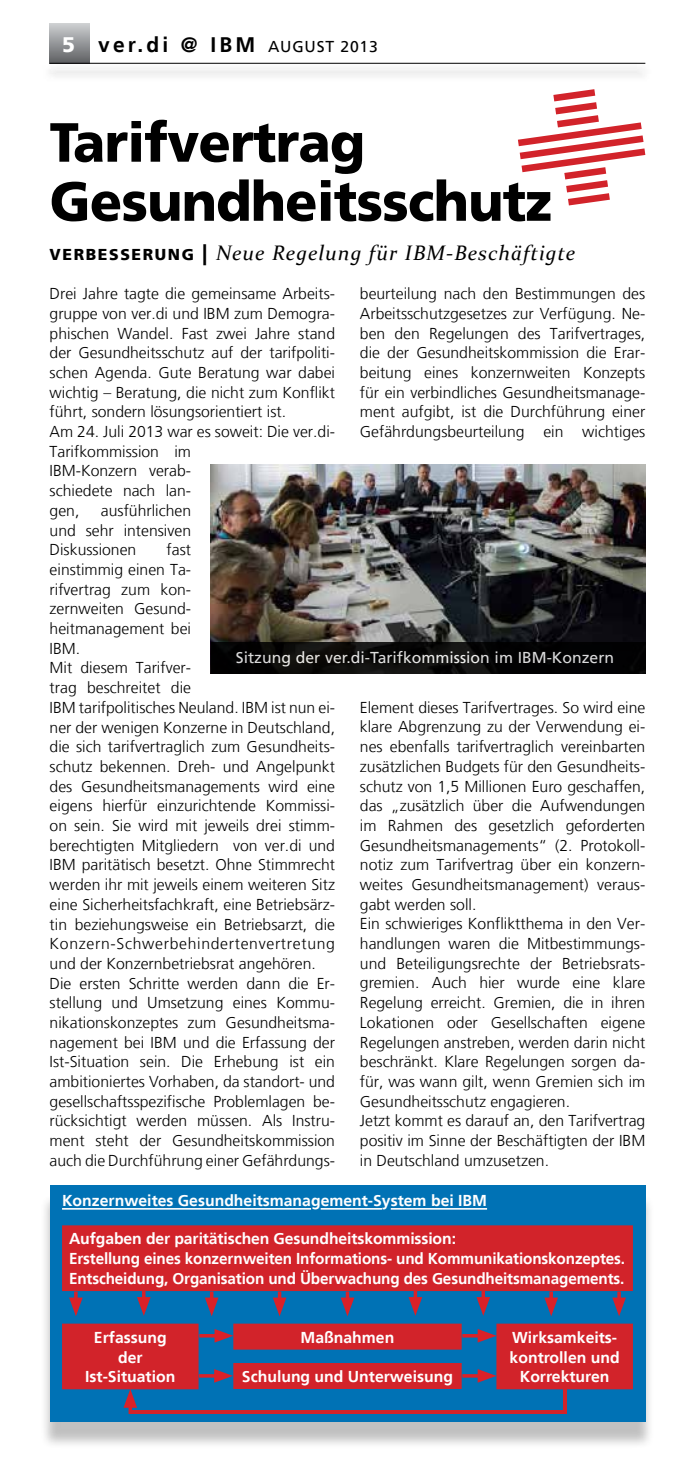
<style>
.page{position:relative;width:695px;height:1474px;background:#fff}
.page>*{position:absolute;margin:0;border:0;box-sizing:border-box;transform-origin:0 0}
.t1{font:900 55.12px/59px "Frutiger";letter-spacing:-.01em;color:#000;scale:.96 1}
.t2{font:italic 21px "Constantia";letter-spacing:.05em;color:#000}
.t3{font:700 21px "Frutiger";letter-spacing:.15em;color:#000}
.t4{font:300 15.75px/19.6px "Frutiger";color:#000}
.t5{font:700 15.75px/19.6px "Frutiger";letter-spacing:-.005em;color:#fff;text-align:center}
.t6{font:15.75px "Frutiger";color:#fff}
.s1{font-weight:900;color:#fff}
.s2{font-weight:400;font-size:15.75px}
.s3{font-family:"Frutiger";font-weight:900;font-style:normal;font-size:15.75px}
.s4{font-family:"Frutiger";font-weight:900;font-style:normal}
</style>
<div class="page">
<div style="left:50px;top:24px;width:39px;height:39px;background:linear-gradient(to bottom,#cbcdcf,#5f6063)"></div>
<div style="left:42px;top:62px;width:611px;height:20px;background:#f5f5f5"></div>
<hr style="left:50px;top:63px;width:595px;height:1px;background:#000">
<svg style="left:518px;top:89px;width:127px;height:116px"></svg>
<img style="left:211px;top:464px;width:434px;height:177px">
<svg style="left:211px;top:641px;width:434px;height:32px;background:#090908"></svg>
<div style="left:40px;top:1193px;width:614px;height:256px;background:#000;opacity:.25"></div>
<div style="left:50px;top:1185px;width:595px;height:236px;background:#0072b5"></div>
<hr style="left:62px;top:1207px;width:249px;height:2px;background:#fff">
<hr style="left:320px;top:1207px;width:62px;height:2px;background:#fff">
<hr style="left:390px;top:1207px;width:97px;height:2px;background:#fff">
<div style="left:62px;top:1225px;width:570px;height:65px;background:#d2232a;border:7px solid #d2232a"></div>
<div style="left:62px;top:1323px;width:136px;height:66px;background:#d2232a"></div>
<div style="left:496px;top:1323px;width:136px;height:66px;background:#d2232a;border:7px solid #d2232a"></div>
<div style="left:233px;top:1323px;width:228px;height:26px;background:#d2232a;border:7px solid #d2232a"></div>
<div style="left:233px;top:1362px;width:228px;height:26px;background:#d2232a;border:7px solid #d2232a"></div>
<svg style="left:74px;top:1291px;width:4px;height:6px"></svg>
<svg style="left:69px;top:1297px;width:14px;height:19px"></svg>
<svg style="left:345px;top:1291px;width:4px;height:6px"></svg>
<svg style="left:340px;top:1297px;width:14px;height:19px"></svg>
<svg style="left:612px;top:1291px;width:13px;height:25px"></svg>
<svg style="left:205px;top:1291px;width:13px;height:25px"></svg>
<svg style="left:481px;top:1291px;width:4px;height:5px"></svg>
<svg style="left:476px;top:1296px;width:14px;height:19px"></svg>
<svg style="left:137px;top:1291px;width:14px;height:24px"></svg>
<svg style="left:273px;top:1291px;width:13px;height:25px"></svg>
<svg style="left:413px;top:1291px;width:4px;height:5px"></svg>
<svg style="left:408px;top:1296px;width:14px;height:19px"></svg>
<svg style="left:549px;top:1291px;width:4px;height:6px"></svg>
<svg style="left:544px;top:1297px;width:14px;height:19px"></svg>
<svg style="left:199px;top:1334px;width:15px;height:3px"></svg>
<svg style="left:214px;top:1329px;width:19px;height:13px"></svg>
<svg style="left:199px;top:1374px;width:15px;height:3px"></svg>
<svg style="left:214px;top:1369px;width:19px;height:13px"></svg>
<svg style="left:462px;top:1334px;width:15px;height:3px"></svg>
<svg style="left:477px;top:1329px;width:19px;height:13px"></svg>
<svg style="left:462px;top:1374px;width:15px;height:3px"></svg>
<svg style="left:477px;top:1369px;width:19px;height:13px"></svg>
<svg style="left:128px;top:1407px;width:4px;height:6px"></svg>
<svg style="left:123px;top:1388px;width:14px;height:19px"></svg>
<hr style="left:129px;top:1410px;width:437px;height:3px;background:#d2232a">
<hr style="left:563px;top:1389px;width:3px;height:24px;background:#d2232a">
<div style="left:69px;top:1232px;width:556px;height:59px;background:#d2232a"></div>
<div style="left:500px;top:1330px;width:129px;height:55px;background:#d2232a"></div>
<div style="left:237px;top:1330px;width:221px;height:18px;background:#d2232a"></div>
<div style="left:237px;top:1370px;width:221px;height:17px;background:#d2232a"></div>
<h2 class="t3" style="left:62px;top:32px;width:317px"><span class="s1">5</span> ver.di @ IBM <span class="s2">AUGUST 2013</span></h2>
<h1 class="t1" style="left:50px;top:113px;width:524px">Tarifvertrag<br>Gesundheitsschutz</h1>
<h2 class="t2" style="left:50px;top:239px;width:527px"><span class="s3">VERBESSERUNG</span> <span class="s4">|</span> Neue Regelung für IBM-Beschäftigte</h2>
<p class="t4" style="left:360px;top:284px;width:287px;text-align:justify">beurteilung nach den Bestimmungen des Arbeitsschutzgesetzes zur Verfügung. Ne&shy;ben den Regelungen des Tarifvertrages, die der Gesundheitskommission die Erar&shy;beitung eines konzernweiten Konzepts für ein verbindliches Gesundheitsmanage&shy;ment aufgibt, ist die Durchführung einer Gefährdungsbeurteilung ein wichtiges</p>
<p class="t4" style="left:50px;top:284px;width:287px">Drei Jahre tagte die gemeinsame Arbeits&shy;gruppe von ver.di und IBM zum Demogra&shy;phischen Wandel. Fast zwei Jahre stand der Gesundheitsschutz auf der tarifpoliti&shy;schen Agenda. Gute Beratung war dabei wichtig – Beratung, die nicht zum Konflikt führt, sondern lösungsorientiert ist.<br>Am 24. Juli 2013 war es soweit: Die ver.di-<br>Tarifkommission im<br>IBM-Konzern verab-<br>schiedete nach lan-<br>gen,</p>
<p class="t4" style="left:50px;top:501px;width:143px;text-align:justify;text-indent:51px">ausführlichen und sehr intensiven Diskussionen</p>
<p class="t4" style="left:50px;top:540px;width:287px;text-indent:117px">fast<br>einstimmig einen Ta-<br>rifvertrag zum kon-<br>zernweiten Gesund-<br>heitmanagement bei<br>IBM.<br>Mit diesem Tarifver-<br>trag beschreitet die<br>IBM tarifpolitisches Neuland. IBM ist nun ei&shy;ner der wenigen Konzerne in Deutschland, die sich tarifvertraglich zum Gesundheits&shy;schutz bekennen. Dreh- und Angelpunkt des Gesundheitsmanagements wird eine eigens hierfür einzurichtende Kommissi&shy;on sein. Sie wird mit jeweils drei stimm&shy;berechtigten Mitgliedern von ver.di und IBM paritätisch besetzt. Ohne Stimmrecht werden ihr mit jeweils einem weiteren Sitz eine Sicherheitsfachkraft, eine Betriebsärz&shy;tin beziehungsweise ein Betriebsarzt, die Konzern-Schwerbehindertenvertretung und der Konzernbetriebsrat angehören.<br>Die ersten Schritte werden dann die Er&shy;stellung und Umsetzung eines Kommu&shy;nikationskonzeptes zum Gesundheitsma&shy;nagement bei IBM und die Erfassung der Ist-Situation sein. Die Erhebung ist ein ambitioniertes Vorhaben, da standort- und gesellschaftsspezifische Problemlagen be&shy;rücksichtigt werden müssen. Als Instru&shy;ment steht der Gesundheitskommission auch die Durchführung einer Gefährdungs-</p>
<p class="t6" style="left:236px;top:648px;width:380px">Sitzung der ver.di-Tarifkommission im IBM-Konzern</p>
<p class="t4" style="left:360px;top:697px;width:287px">Element dieses Tarifvertrages. So wird eine klare Abgrenzung zu der Verwendung ei&shy;nes ebenfalls tarifvertraglich vereinbarten zusätzlichen Budgets für den Gesundheits&shy;schutz von 1,5 Millionen Euro geschaffen, das „zusätzlich über die Aufwendungen im Rahmen des gesetzlich geforderten Gesundheitsmanagements“ (2. Protokoll&shy;notiz zum Tarifvertrag über ein konzern&shy;weites Gesundheitsmanagement) veraus&shy;gabt werden soll.<br>Ein schwieriges Konfliktthema in den Ver&shy;handlungen waren die Mitbestimmungs&shy;und Beteiligungsrechte der Betriebsrats&shy;gremien. Auch hier wurde eine klare Regelung erreicht. Gremien, die in ihren Lokationen oder Gesellschaften eigene Regelungen anstreben, werden darin nicht beschränkt. Klare Regelungen sorgen da&shy;für, was wann gilt, wenn Gremien sich im Gesundheitsschutz engagieren.<br>Jetzt kommt es darauf an, den Tarifvertrag positiv im Sinne der Beschäftigten der IBM in Deutschland umzusetzen.</p>
<p class="t5" style="left:62px;top:1190px;width:426px">Konzernweites Gesundheitsmanagement-System bei IBM</p>
<p class="t5" style="left:69px;top:1229px;width:557px;text-align:left">Aufgaben der paritätischen Gesundheitskommission:<br>Erstellung eines konzernweiten Informations- und Kommunikationskonzeptes.<br>Entscheidung, Organisation und Überwachung des Gesundheitsmanagements.</p>
<p class="t5" style="left:85px;top:1327px;width:92px">Erfassung der<br>Ist-Situation</p>
<p class="t5" style="left:509px;top:1327px;width:111px">Wirksamkeits&shy;kontrollen und<br>Korrekturen</p>
<p class="t5" style="left:300px;top:1327px;width:95px">Maßnahmen</p>
<p class="t5" style="left:242px;top:1366px;width:212px">Schulung und Unterweisung</p>
</div>
